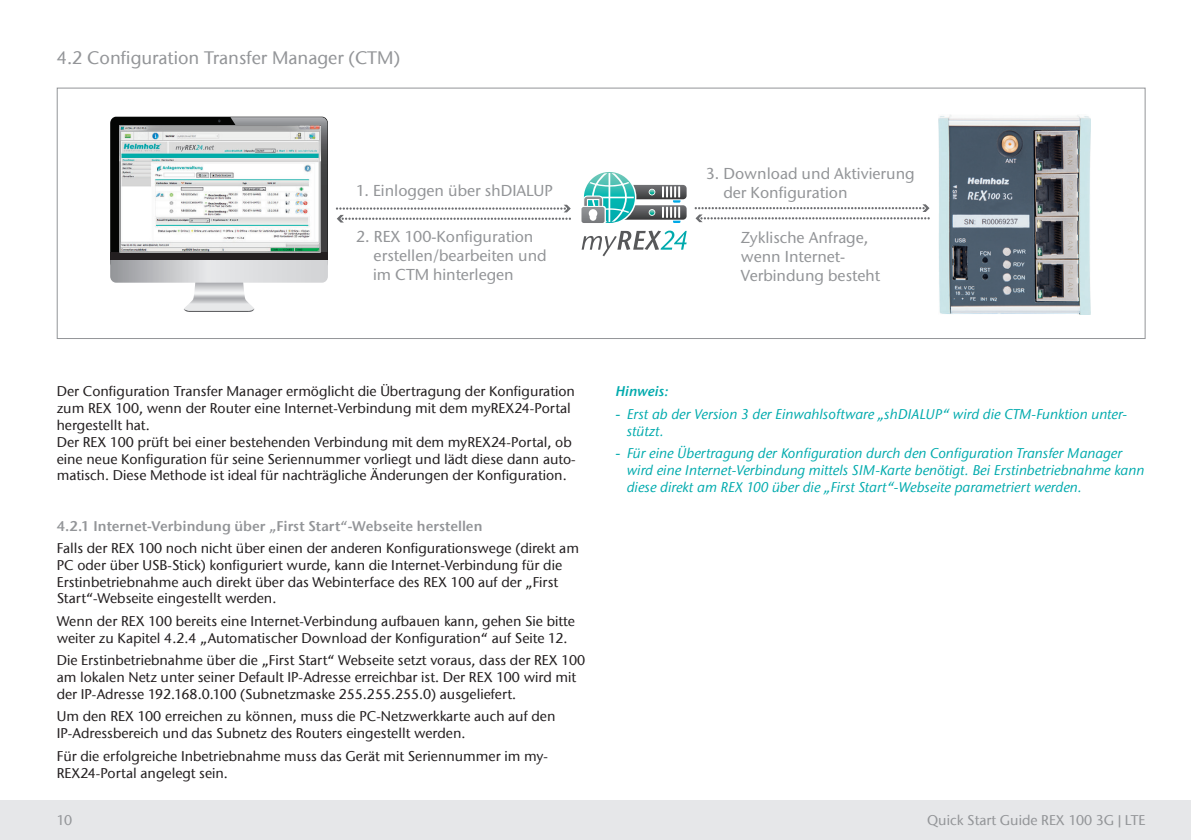
<style>
.page{position:relative;width:1191px;height:840px;background:#fff}
.page>*{position:absolute;margin:0;border:0;box-sizing:border-box;transform-origin:0 0}
.t1{font:500 18px "ITC Stone Sans Com";color:#939598}
.t2{font:500 15.8px/19px "ITC Stone Sans Com";color:#939598}
.t3{font:500 14px/16.8px "ITC Stone Sans Com";color:#231f20}
.t4{font:italic 500 14px/16.8px "ITC Stone Sans Com";color:#00aaad}
.t5{font:14px "ITC Stone Sans Com Semi";color:#939598}
.t6{font:500 14px "ITC Stone Sans Com";color:#939598}
.t7{font:italic 14px "ITC Stone Sans Com Semi";color:#00aaad}
.s1{font-family:"ITC Stone Sans Com Semi";font-weight:400}
</style>
<div class="page">
<div style="left:0;top:799px;width:1191px;height:40px;background:#e6e7e9"></div>
<svg style="left:581px;top:230px;width:105px;height:26px"></svg>
<svg style="left:581px;top:172px;width:105px;height:51px"></svg>
<svg style="left:110px;top:117px;width:218px;height:195px"></svg>
<div style="left:110px;top:252px;width:218px;height:7px;background:#231f20"></div>
<img style="left:119px;top:126px;width:201px;height:126px">
<svg style="left:336px;top:205px;width:235px;height:17px"></svg>
<img style="left:939px;top:115px;width:151px;height:200px">
<svg style="left:694px;top:204px;width:235px;height:18px"></svg>
<p class="t1" style="left:57px;top:47px;width:345px">4.2 Configuration Transfer Manager (CTM)</p>
<p class="t2" style="left:356px;top:181px;width:198px">1. Einloggen über shDIALUP</p>
<p class="t2" style="left:373px;top:227px;width:175px;text-indent:-17px">2. REX 100-Konfiguration erstellen/bearbeiten und im CTM hinterlegen</p>
<p class="t2" style="left:723px;top:163px;width:193px;text-indent:-17px">3. Download und Aktivierung der Konfiguration</p>
<p class="t2" style="left:741px;top:228px;width:141px">Zyklische Anfrage, wenn Internet-<br>Verbindung besteht</p>
<p class="t3" style="left:57px;top:383px;width:520px">Der Configuration Transfer Manager ermöglicht die Übertragung der Konfiguration zum REX 100, wenn der Router eine Internet-Verbindung mit dem myREX24-Portal hergestellt hat.<br>Der REX 100 prüft bei einer bestehenden Verbindung mit dem myREX24-Portal, ob eine neue Konfiguration für seine Seriennummer vorliegt und lädt diese dann auto&shy;matisch. Diese Methode ist ideal für nachträgliche Änderungen der Konfiguration.</p>
<p class="t7" style="left:615px;top:383px;width:55px">Hinweis:</p>
<p class="t4" style="left:626px;top:405px;width:502px;text-indent:-11px"><span class="s1">-</span> Erst ab der Version 3 der Einwahlsoftware „shDIALUP“ wird die CTM-Funktion unter&shy;stützt.</p>
<p class="t4" style="left:626px;top:444px;width:519px;text-indent:-11px"><span class="s1">-</span> Für eine Übertragung der Konfiguration durch den Configuration Transfer Manager wird eine Internet-Verbindung mittels SIM-Karte benötigt. Bei Erstinbetriebnahme kann diese direkt am REX 100 über die „First Start“-Webseite parametriert werden.</p>
<p class="t5" style="left:57px;top:516px;width:427px">4.2.1 Internet-Verbindung über „First Start“-Webseite herstellen</p>
<p class="t3" style="left:57px;top:539px;width:524px">Falls der REX 100 noch nicht über einen der anderen Konfigurationswege (direkt am PC oder über USB-Stick) konfiguriert wurde, kann die Internet-Verbindung für die Erstinbetriebnahme auch direkt über das Webinterface des REX 100 auf der „First Start“-Webseite eingestellt werden.</p>
<p class="t3" style="left:57px;top:612px;width:520px">Wenn der REX 100 bereits eine Internet-Verbindung aufbauen kann, gehen Sie bitte weiter zu Kapitel 4.2.4 „Automatischer Download der Konfiguration“ auf Seite 12.</p>
<p class="t3" style="left:57px;top:651px;width:530px">Die Erstinbetriebnahme über die „First Start“ Webseite setzt voraus, dass der REX 100 am lokalen Netz unter seiner Default IP-Adresse erreichbar ist. Der REX 100 wird mit der IP-Adresse 192.168.0.100 (Subnetzmaske 255.255.255.0) ausgeliefert.</p>
<p class="t3" style="left:57px;top:707px;width:500px">Um den REX 100 erreichen zu können, muss die PC-Netzwerkkarte auch auf den<br>IP-Adressbereich und das Subnetz des Routers eingestellt werden.</p>
<p class="t3" style="left:57px;top:747px;width:493px">Für die erfolgreiche Inbetriebnahme muss das Gerät mit Seriennummer im my-<br>REX24-Portal angelegt sein.</p>
<p class="t6" style="left:57px;top:811px;width:17px">10</p>
<p class="t6" style="left:927px;top:811px;width:220px">Quick Start Guide REX 100 3G| LTE</p>
</div>
